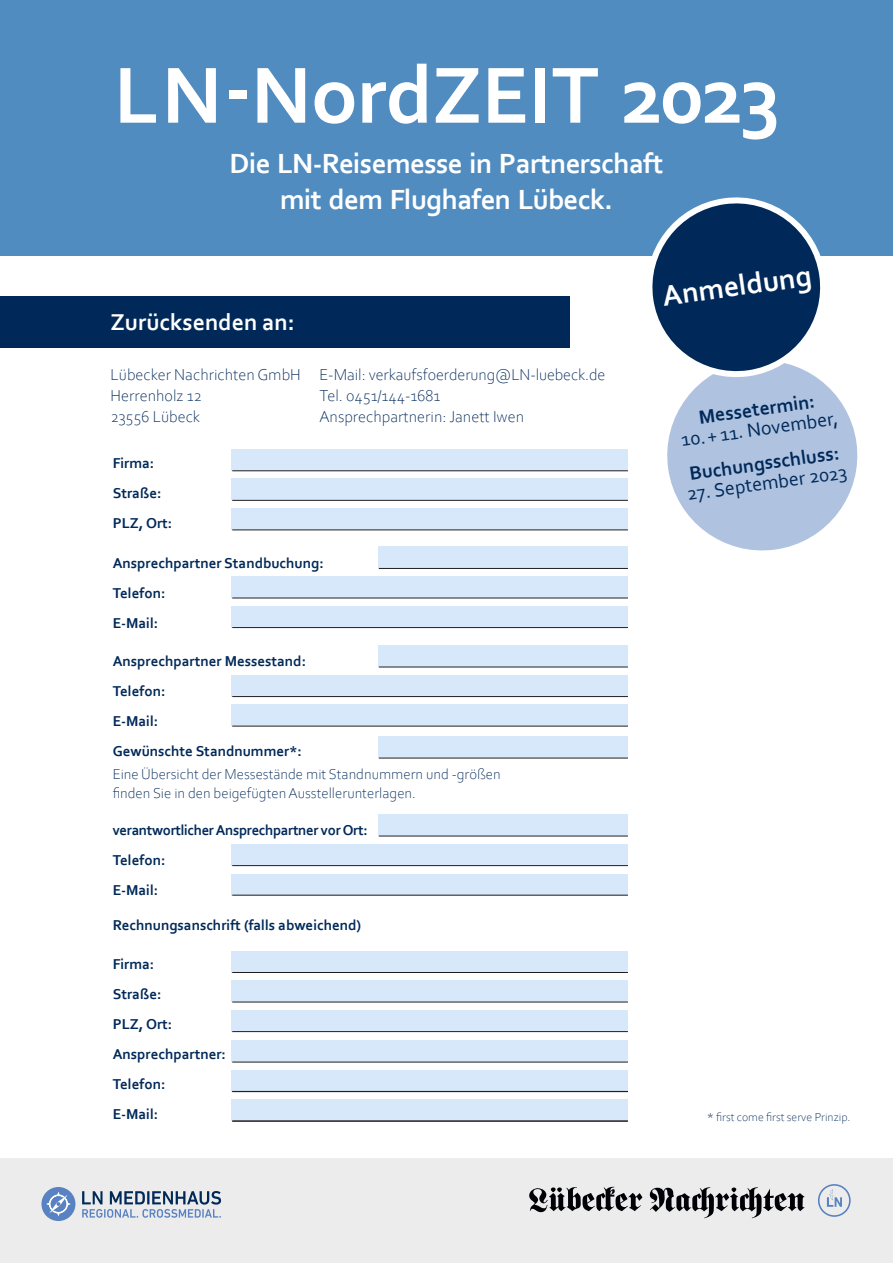
<style>
.page{position:relative;width:893px;height:1263px;background:#fff}
.page>*{position:absolute;margin:0;border:0;box-sizing:border-box;transform-origin:0 0}
.t1{font:700 83.55px "Corbel";letter-spacing:-.005em;color:#fff}
.t2{font:700 30px "Corbel";color:#fff}
.t3{font:700 29.1px/36px "Corbel";letter-spacing:-.02em;color:#fff;text-align:center}
.t4{font:700 24px "Corbel";color:#fff}
.t5{font:19.95px "Corbel";color:#002959}
.t6{font:700 19.95px "Corbel";color:#002959}
.t7{font:300 16.5px/21px "Corbel";color:#002959}
.t8{font:700 15px/30px "Corbel";color:#002959}
.t9{font:300 15px/19.5px "Corbel";color:#002959}
.t10{font:700 15px/30px "Corbel";letter-spacing:-.02em;color:#002959}
.t11{font:300 12px "Corbel";color:#002959}
</style>
<div class="page">
<div style="left:0;top:0;width:893px;height:255px;background:#508cc0"></div>
<div style="left:0;top:1159px;width:893px;height:104px;background:#ececec"></div>
<div style="left:232px;top:449px;width:396px;height:22px;background:#d6e8f9"></div>
<div style="left:232px;top:478px;width:396px;height:22px;background:#d6e8f9"></div>
<div style="left:232px;top:508px;width:396px;height:22px;background:#d6e8f9"></div>
<hr style="left:232px;top:470px;width:396px;height:1px;background:#231f20">
<hr style="left:232px;top:500px;width:396px;height:1px;background:#231f20">
<hr style="left:232px;top:530px;width:396px;height:1px;background:#231f20">
<div style="left:0;top:297px;width:570px;height:51px;background:#002959"></div>
<svg style="left:529px;top:1187px;width:276px;height:31px"></svg>
<svg style="left:818px;top:1184px;width:33px;height:33px"></svg>
<div style="left:41px;top:1187px;width:34px;height:34px;background:#5882c2;border-radius:50%"></div>
<svg style="left:82px;top:1191px;width:139px;height:27px"></svg>
<svg style="left:47px;top:1192px;width:23px;height:24px"></svg>
<div style="left:378px;top:546px;width:250px;height:22px;background:#d6e8f9"></div>
<div style="left:232px;top:576px;width:396px;height:22px;background:#d6e8f9"></div>
<div style="left:232px;top:606px;width:396px;height:22px;background:#d6e8f9"></div>
<hr style="left:379px;top:568px;width:249px;height:1px;background:#231f20">
<hr style="left:232px;top:598px;width:396px;height:1px;background:#231f20">
<hr style="left:232px;top:627px;width:396px;height:1px;background:#231f20">
<div style="left:378px;top:645px;width:250px;height:22px;background:#d6e8f9"></div>
<div style="left:232px;top:675px;width:396px;height:21px;background:#d6e8f9"></div>
<div style="left:232px;top:705px;width:396px;height:21px;background:#d6e8f9"></div>
<hr style="left:379px;top:667px;width:249px;height:1px;background:#231f20">
<hr style="left:232px;top:696px;width:396px;height:1px;background:#231f20">
<hr style="left:232px;top:726px;width:396px;height:1px;background:#231f20">
<div style="left:232px;top:951px;width:396px;height:21px;background:#d6e8f9"></div>
<div style="left:232px;top:980px;width:396px;height:22px;background:#d6e8f9"></div>
<div style="left:232px;top:1010px;width:396px;height:21px;background:#d6e8f9"></div>
<div style="left:232px;top:1040px;width:396px;height:22px;background:#d6e8f9"></div>
<div style="left:232px;top:1070px;width:396px;height:21px;background:#d6e8f9"></div>
<hr style="left:232px;top:972px;width:396px;height:1px;background:#231f20">
<hr style="left:232px;top:1002px;width:396px;height:1px;background:#231f20">
<hr style="left:232px;top:1031px;width:396px;height:1px;background:#231f20">
<hr style="left:232px;top:1062px;width:396px;height:1px;background:#231f20">
<hr style="left:232px;top:1091px;width:396px;height:1px;background:#231f20">
<div style="left:378px;top:814px;width:250px;height:22px;background:#d6e8f9"></div>
<div style="left:232px;top:844px;width:396px;height:21px;background:#d6e8f9"></div>
<div style="left:232px;top:874px;width:396px;height:21px;background:#d6e8f9"></div>
<hr style="left:379px;top:836px;width:249px;height:1px;background:#231f20">
<hr style="left:232px;top:865px;width:396px;height:1px;background:#231f20">
<hr style="left:232px;top:895px;width:396px;height:1px;background:#231f20">
<div style="left:232px;top:1099px;width:396px;height:22px;background:#d6e8f9"></div>
<hr style="left:232px;top:1121px;width:396px;height:1px;background:#231f20">
<svg style="left:644px;top:197px;width:223px;height:354px"></svg>
<div style="left:378px;top:736px;width:250px;height:22px;background:#d6e8f9"></div>
<hr style="left:379px;top:758px;width:249px;height:1px;background:#231f20">
<h1 class="t1" style="left:114px;top:43px;width:668px">LN-NordZEIT 2023</h1>
<h3 class="t3" style="left:230px;top:144px;width:435px">Die LN-Reisemesse in Partnerschaft mit dem Flughafen Lübeck.</h3>
<h3 class="t4" style="left:111px;top:308px;width:186px">Zurücksenden an:</h3>
<p class="t7" style="left:111px;top:363px;width:192px">Lübecker Nachrichten GmbH<br>Herrenholz 12<br>23556 Lübeck</p>
<p class="t8" style="left:113px;top:447px;width:61px">Firma:<br>Straße:<br>PLZ, Ort:</p>
<p class="t7" style="left:319px;top:364px;width:287px">E-Mail: verkaufsfoerderung@LN-luebeck.de<br>Tel. 0451/144-1681<br>Ansprechpartnerin: Janett Iwen</p>
<p class="t8" style="left:113px;top:547px;width:213px">Ansprechpartner Standbuchung:<br>Telefon:<br>E-Mail:</p>
<p class="t8" style="left:113px;top:646px;width:195px">Ansprechpartner Messestand:<br>Telefon:<br>E-Mail:<br>Gewünschte Standnummer*:</p>
<p class="t9" style="left:113px;top:763px;width:390px">Eine Übersicht der Messestände mit Standnummern und -größen finden Sie in den beigefügten Ausstellerunterlagen.</p>
<p class="t10" style="left:113px;top:815px;width:256px">verantwortlicher Ansprechpartner vor Ort:<br>Telefon:<br>E-Mail:</p>
<p class="t8" style="left:113px;top:910px;width:250px">Rechnungsanschrift (falls abweichend)</p>
<p class="t8" style="left:113px;top:949px;width:115px">Firma:<br>Straße:<br>PLZ, Ort:<br>Ansprechpartner:<br>Telefon:<br>E-Mail:</p>
<h2 class="t2" style="left:660px;top:283px;width:152px;rotate:-8deg">Anmeldung</h2>
<h3 class="t6" style="left:697px;top:405px;width:119px;rotate:-8deg">Messetermin:</h3>
<h3 class="t5" style="left:680px;top:427px;width:159px;rotate:-8deg">10.+ 11. November,</h3>
<h3 class="t6" style="left:688px;top:461px;width:153px;rotate:-8deg">Buchungsschluss:</h3>
<h3 class="t5" style="left:686px;top:482px;width:163px;rotate:-8deg">27. September 2023</h3>
<p class="t11" style="left:707px;top:1109px;width:145px">* first come first serve Prinzip.</p>
</div>
